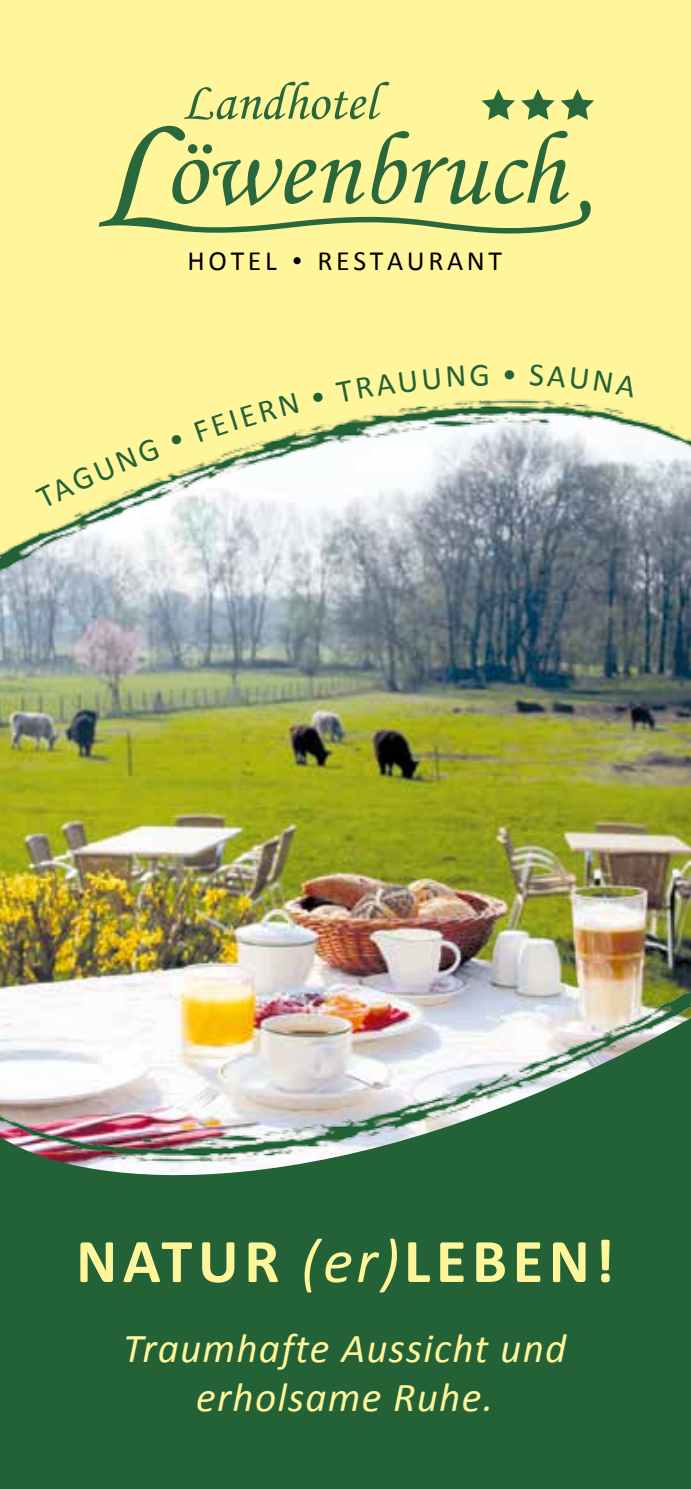
<style>
.page{position:relative;width:691px;height:1489px;background:#fff}
.page>*{position:absolute;margin:0;border:0;box-sizing:border-box;transform-origin:0 0}
.t1{font:700 62.5px "Calibri";letter-spacing:.09em;color:#fff69b}
.t2{font:italic 41.25px/49.5px "Calibri";letter-spacing:.03em;color:#fff69b;text-align:center}
.t3{font:300 32.5px "Calibri";color:#226236}
.t4{font:28px "Calibri";letter-spacing:.13em;color:#000}
.s1{font-family:"Ebrima";font-size:28.5px}
.s2{font-weight:400;font-style:italic}
</style>
<div class="page">
<img style="left:0;top:653px;width:691px;height:255px">
<div style="left:0;top:1174px;width:691px;height:314px;background:#226236"></div>
<div style="left:0;top:0;width:691px;height:383px;background:#fff69b"></div>
<svg style="left:184px;top:82px;width:205px;height:38px;background:#ced585"></svg>
<svg style="left:99px;top:126px;width:492px;height:107px;background:#d2d887"></svg>
<svg style="left:482px;top:89px;width:33px;height:31px"></svg>
<svg style="left:521px;top:89px;width:73px;height:31px;background:#acbf76"></svg>
<img style="left:0;top:908px;width:691px;height:266px">
<img style="left:0;top:383px;width:691px;height:270px">
<svg style="left:35px;top:438px;width:125px;height:70px;background:#f4ee9a"></svg>
<svg style="left:171px;top:434px;width:12px;height:12px"></svg>
<div style="left:194px;top:392px;width:105px;height:50px;background:#fff69b"></div>
<svg style="left:313px;top:392px;width:11px;height:11px"></svg>
<div style="left:335px;top:370px;width:82px;height:33px;background:#fff69b"></div>
<svg style="left:423px;top:367px;width:17px;height:22px"></svg>
<svg style="left:447px;top:365px;width:17px;height:22px"></svg>
<svg style="left:470px;top:364px;width:18px;height:22px"></svg>
<svg style="left:530px;top:364px;width:58px;height:25px"></svg>
<svg style="left:594px;top:370px;width:43px;height:27px"></svg>
<p class="t4" style="left:188px;top:243px;width:316px">HOTEL <span class="s1">•</span> RESTAURANT</p>
<p class="t3" style="left:502px;top:354px;width:18px">•</p>
<h1 class="t1" style="left:76px;top:1221px;width:540px">NATUR <span class="s2">(er)</span>LEBEN!</h1>
<p class="t2" style="left:123px;top:1321px;width:445px">Traumhafte Aussicht und erholsame Ruhe.</p>
</div>
